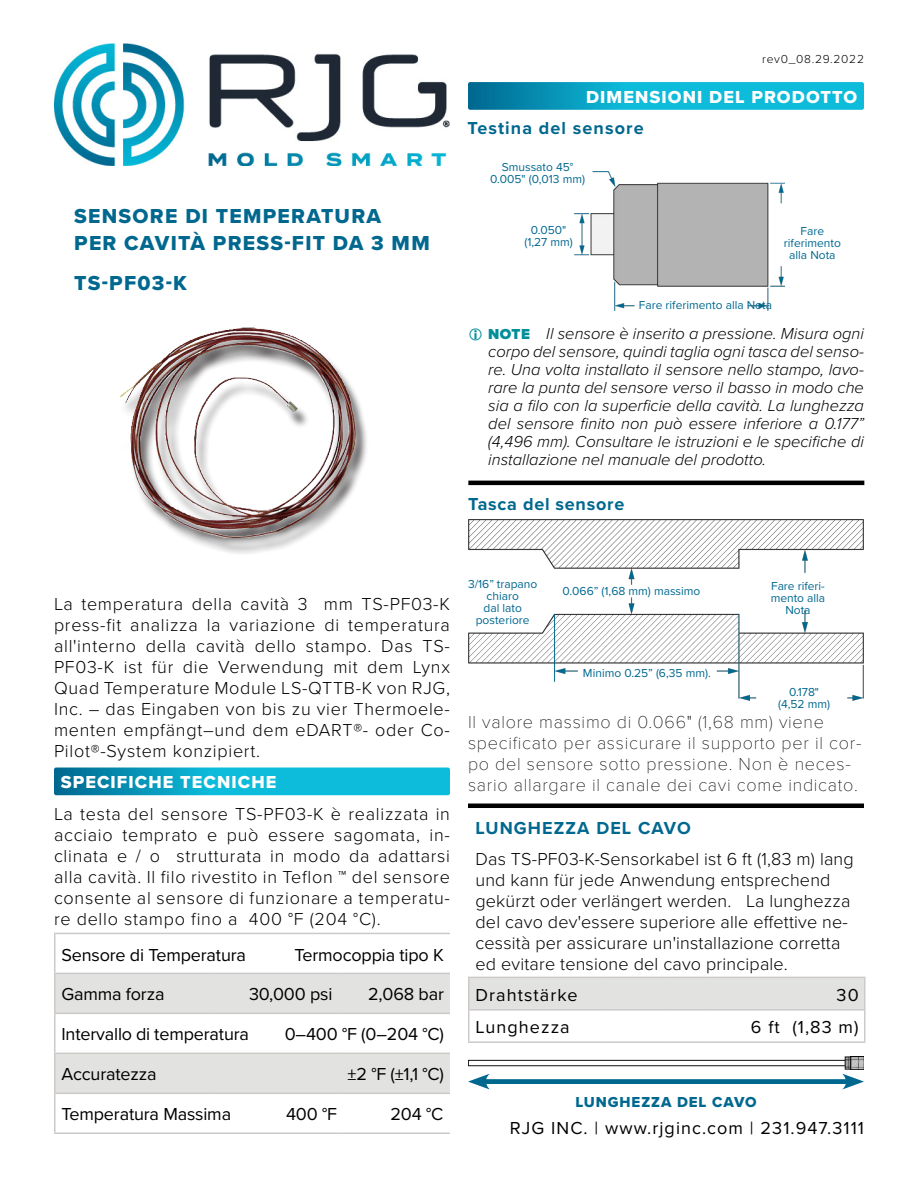
<style>
.page{position:relative;width:918px;height:1188px;background:#fff}
.page>*{position:absolute;margin:0;border:0;box-sizing:border-box;transform-origin:0 0}
.t1{font:21px/27px "Proxima Nova Extrabld";letter-spacing:.06em;color:#00688f}
.t2{font:300 18px/21px "Proxima Nova";letter-spacing:.01em;color:#000;text-align:justify}
.t3{font:18px "Proxima Nova";letter-spacing:-.01em;color:#000}
.t4{font:100 18px/21px "Proxima Nova T";letter-spacing:.04em;color:#000}
.t5{font:18px "Proxima Nova";letter-spacing:.06em;color:#000}
.t6{font:18px "Proxima Nova Extrabld";letter-spacing:.06em;color:#fff}
.t7{font:700 18px "Proxima Nova";letter-spacing:.06em;color:#00688f}
.t8{font:700 18px "Proxima Nova";letter-spacing:.04em;color:#00688f}
.t9{font:italic 300 16.5px/18px "Proxima Nova";color:#000;text-align:justify}
.t10{font:15px "Proxima Nova Extrabld";letter-spacing:.06em;color:#00688f}
.t11{font:12px/12px "Proxima Nova";color:#00688f;text-align:center}
.t12{font:300 12px "Proxima Nova";letter-spacing:.06em;color:#000}
.s1{font-weight:900;font-style:normal;font-size:15px;color:#008e99}
</style>
<div class="page">
<img style="left:54px;top:44px;width:396px;height:122px">
<img style="left:468px;top:520px;width:396px;height:180px">
<svg style="left:54px;top:768px;width:396px;height:27px;background:#0aaaca"></svg>
<svg style="left:468px;top:82px;width:396px;height:28px;background:#0caacb"></svg>
<img style="left:120px;top:327px;width:244px;height:227px">
<div style="left:470px;top:978px;width:394px;height:31px;background:#e2e2e1"></div>
<hr style="left:468px;top:977px;width:132px;height:1px;background:#cdc9c8">
<hr style="left:468px;top:978px;width:2px;height:31px;background:#cdc9c8">
<hr style="left:600px;top:977px;width:67px;height:1px;background:#cdc9c8">
<hr style="left:667px;top:977px;width:41px;height:1px;background:#cdc9c8">
<hr style="left:708px;top:977px;width:158px;height:1px;background:#cdc9c8">
<hr style="left:864px;top:978px;width:2px;height:31px;background:#cdc9c8">
<hr style="left:468px;top:1009px;width:132px;height:2px;background:#cdc9c8">
<hr style="left:468px;top:1011px;width:2px;height:30px;background:#cdc9c8">
<hr style="left:600px;top:1009px;width:67px;height:2px;background:#cdc9c8">
<hr style="left:667px;top:1009px;width:41px;height:2px;background:#cdc9c8">
<hr style="left:708px;top:1009px;width:158px;height:2px;background:#cdc9c8">
<hr style="left:468px;top:1041px;width:132px;height:2px;background:#cdc9c8">
<hr style="left:600px;top:1041px;width:67px;height:2px;background:#cdc9c8">
<hr style="left:667px;top:1041px;width:41px;height:2px;background:#cdc9c8">
<hr style="left:708px;top:1041px;width:158px;height:2px;background:#cdc9c8">
<hr style="left:864px;top:1011px;width:2px;height:30px;background:#cdc9c8">
<hr style="left:468px;top:481px;width:396px;height:4px;background:#000">
<hr style="left:468px;top:804px;width:396px;height:4px;background:#000">
<img style="left:468px;top:1056px;width:396px;height:13px">
<div style="left:481px;top:1079px;width:370px;height:5px;background:#00688f"></div>
<svg style="left:842px;top:1074px;width:22px;height:16px"></svg>
<svg style="left:468px;top:1074px;width:22px;height:16px"></svg>
<img style="left:575px;top:172px;width:210px;height:139px">
<svg style="left:56px;top:974px;width:394px;height:119px;fill:#e2e2e1"></svg>
<hr style="left:54px;top:933px;width:160px;height:1px;background:#cdc9c8">
<hr style="left:54px;top:934px;width:2px;height:39px;background:#cdc9c8">
<hr style="left:214px;top:933px;width:38px;height:1px;background:#cdc9c8">
<hr style="left:255px;top:933px;width:84px;height:1px;background:#cdc9c8">
<hr style="left:343px;top:933px;width:107px;height:1px;background:#cdc9c8">
<hr style="left:54px;top:973px;width:160px;height:1px;background:#cdc9c8">
<hr style="left:54px;top:974px;width:2px;height:39px;background:#cdc9c8">
<hr style="left:214px;top:973px;width:38px;height:1px;background:#cdc9c8">
<hr style="left:255px;top:973px;width:84px;height:1px;background:#cdc9c8">
<hr style="left:343px;top:973px;width:107px;height:1px;background:#cdc9c8">
<hr style="left:54px;top:1013px;width:160px;height:1px;background:#cdc9c8">
<hr style="left:54px;top:1014px;width:2px;height:39px;background:#cdc9c8">
<hr style="left:214px;top:1013px;width:38px;height:1px;background:#cdc9c8">
<hr style="left:255px;top:1013px;width:84px;height:1px;background:#cdc9c8">
<hr style="left:343px;top:1013px;width:107px;height:1px;background:#cdc9c8">
<hr style="left:54px;top:1053px;width:160px;height:1px;background:#cdc9c8">
<hr style="left:54px;top:1054px;width:2px;height:39px;background:#cdc9c8">
<hr style="left:214px;top:1053px;width:38px;height:1px;background:#cdc9c8">
<hr style="left:255px;top:1053px;width:84px;height:1px;background:#cdc9c8">
<hr style="left:343px;top:1053px;width:107px;height:1px;background:#cdc9c8">
<hr style="left:54px;top:1093px;width:160px;height:1px;background:#cdc9c8">
<hr style="left:54px;top:1094px;width:2px;height:38px;background:#cdc9c8">
<hr style="left:214px;top:1093px;width:38px;height:1px;background:#cdc9c8">
<hr style="left:255px;top:1093px;width:84px;height:1px;background:#cdc9c8">
<hr style="left:343px;top:1093px;width:107px;height:1px;background:#cdc9c8">
<hr style="left:54px;top:1132px;width:160px;height:2px;background:#cdc9c8">
<hr style="left:214px;top:1132px;width:38px;height:2px;background:#cdc9c8">
<hr style="left:255px;top:1132px;width:84px;height:2px;background:#cdc9c8">
<hr style="left:343px;top:1132px;width:107px;height:2px;background:#cdc9c8">
<p class="t1" style="left:74px;top:202px;width:357px">SENSORE DI TEMPERATURA<br>PER CAVITÀ PRESS‑FIT DA 3 MM</p>
<p class="t1" style="left:74px;top:269px;width:114px">TS‑PF03‑K</p>
<p class="t12" style="left:762px;top:51px;width:103px">rev0_08.29.2022</p>
<p class="t6" style="left:586px;top:84px;width:273px">DIMENSIONI DEL PRODOTTO</p>
<p class="t7" style="left:468px;top:114px;width:178px">Testina del sensore</p>
<p class="t11" style="left:490px;top:160px;width:96px">Smussato 45°<br>0.005" (0,013 mm)</p>
<p class="t11" style="left:524px;top:224px;width:50px">0.050" (1,27 mm)</p>
<p class="t11" style="left:784px;top:225px;width:58px">Fare riferimento alla Nota</p>
<p class="t11" style="left:639px;top:298px;width:135px">Fare riferimento alla Nota</p>
<p class="t9" style="left:488px;top:324px;width:378px"><span class="s1">NOTE</span> Il sensore è inserito a pressione. Misura ogni corpo del sensore, quindi taglia ogni tasca del senso&shy;re. Una volta installato il sensore nello stampo, lavo&shy;rare la punta del sensore verso il basso in modo che sia a filo con la superficie della cavità. La lunghezza del sensore finito non può essere inferiore a 0.177” (4,496 mm). Consultare le istruzioni e le specifiche di installazione nel manuale del prodotto.</p>
<p class="t8" style="left:468px;top:491px;width:158px">Tasca del sensore</p>
<p class="t2" style="left:54px;top:593px;width:398px">La temperatura della cavità 3 mm TS-PF03-K press-fit analizza la variazione di temperatura all'interno della cavità dello stampo. Das TS-PF03-K ist für die Verwendung mit dem Lynx Quad Temperature Module LS-QTTB-K von RJG, Inc. – das Eingaben von bis zu vier Thermoele&shy;menten empfängt–und dem eDART®- oder Co-Pilot®-System konzipiert.</p>
<p class="t6" style="left:61px;top:769px;width:217px">SPECIFICHE TECNICHE</p>
<p class="t2" style="left:54px;top:803px;width:398px">La testa del sensore TS-PF03-K è realizzata in acciaio temprato e può essere sagomata, in&shy;clinata e / o strutturata in modo da adattarsi alla cavità. Il filo rivestito in Teflon ™ del sensore consente al sensore di funzionare a temperatu&shy;re dello stampo fino a 400 °F (204 °C).</p>
<p class="t3" style="left:62px;top:941px;width:186px">Sensore di Temperatura</p>
<p class="t3" style="left:294px;top:941px;width:151px">Termocoppia tipo K</p>
<p class="t3" style="left:62px;top:981px;width:105px">Gamma forza</p>
<p class="t3" style="left:249px;top:981px;width:85px">30,000 psi</p>
<p class="t3" style="left:368px;top:981px;width:77px">2,068 bar</p>
<p class="t3" style="left:62px;top:1021px;width:189px">Intervallo di temperatura</p>
<p class="t3" style="left:285px;top:1021px;width:161px">0–400 °F (0–204 °C)</p>
<p class="t3" style="left:62px;top:1061px;width:97px">Accuratezza</p>
<p class="t3" style="left:348px;top:1061px;width:98px">±2 °F (±1,1 °C)</p>
<p class="t3" style="left:62px;top:1101px;width:171px">Temperatura Massima</p>
<p class="t3" style="left:286px;top:1101px;width:52px">400 °F</p>
<p class="t3" style="left:390px;top:1101px;width:54px">204 °C</p>
<p class="t11" style="left:468px;top:578px;width:71px">3/16” trapano chiaro<br>dal lato posteriore</p>
<p class="t11" style="left:563px;top:584px;width:139px">0.066” (1,68 mm) massimo</p>
<p class="t11" style="left:583px;top:667px;width:129px">Minimo 0.25” (6,35 mm).</p>
<p class="t11" style="left:771px;top:579px;width:56px">Fare riferi&shy;mento alla<br>Nota</p>
<p class="t11" style="left:778px;top:685px;width:54px">0.178" (4,52 mm)</p>
<p class="t4" style="left:468px;top:710px;width:395px">Il valore massimo di 0.066" (1,68 mm) viene specificato per assicurare il supporto per il cor&shy;po del sensore sotto pressione. Non è neces&shy;sario allargare il canale dei cavi come indicato.</p>
<p class="t7" style="left:476px;top:815px;width:217px">LUNGHEZZA DEL CAVO</p>
<p class="t2" style="left:476px;top:848px;width:380px;text-align:left">Das TS-PF03-K-Sensorkabel ist 6 ft (1,83 m) lang und kann für jede Anwendung entsprechend gekürzt oder verlängert werden. La lunghezza del cavo dev'essere superiore alle effettive ne&shy;cessità per assicurare un'installazione corretta ed evitare tensione del cavo principale.</p>
<p class="t5" style="left:476px;top:981px;width:104px">Drahtstärke</p>
<p class="t3" style="left:837px;top:981px;width:24px">30</p>
<p class="t5" style="left:476px;top:1014px;width:96px">Lunghezza</p>
<p class="t3" style="left:751px;top:1014px;width:109px">6 ft (1,83 m)</p>
<p class="t10" style="left:575px;top:1091px;width:183px">LUNGHEZZA DEL CAVO</p>
<p class="t5" style="left:510px;top:1115px;width:356px">RJG INC. | www.rjginc.com | 231.947.3111</p>
</div>
